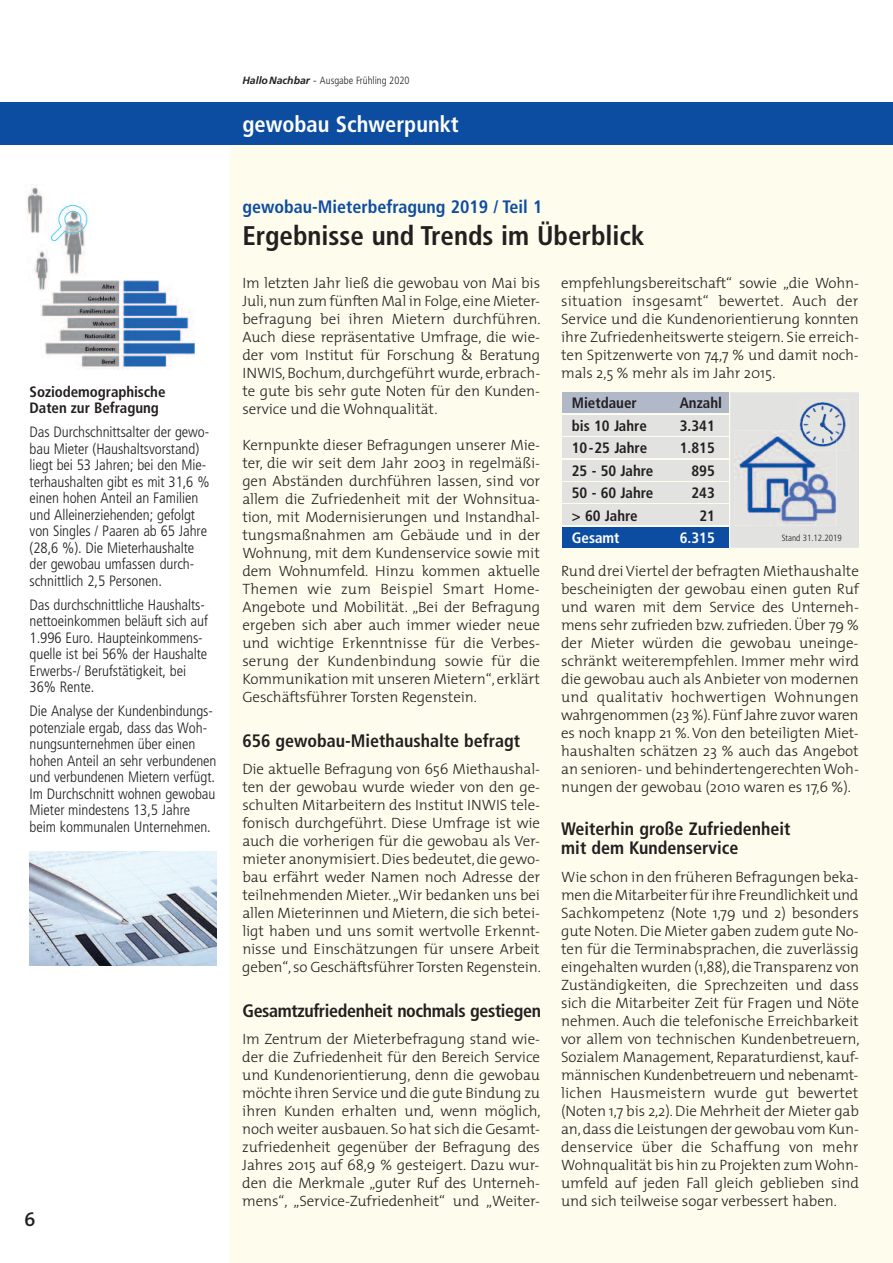
<style>
.page{position:relative;width:893px;height:1263px;background:#fff}
.page>*{position:absolute;margin:0;border:0;box-sizing:border-box;transform-origin:0 0}
.t1{font:700 condensed 27px "Frutiger";color:#231f20}
.t2{font:700 condensed 22.5px "Frutiger";color:#fff}
.t3{font:600 19.5px "The Mix";color:#231f20}
.t4{font:700 condensed 18px/19.5px "Frutiger";color:#231f20}
.t5{font:700 condensed 18px "Frutiger";letter-spacing:-.02em;color:#231f20}
.t6{font:700 condensed 18px "Frutiger";color:#0d4da1}
.t7{font:300 15px/18px "The Mix";letter-spacing:-.005em;color:#231f20;text-align:justify}
.t8{font:300 condensed 15px/16.5px "Frutiger LT Std";letter-spacing:-.005em;color:#231f20}
.t9{font:700 condensed 15px "Frutiger";color:#231f20}
.t10{font:700 condensed 15px/16.5px "Frutiger LT Std";letter-spacing:-.005em;color:#231f20}
.t11{font:700 condensed 15px "Frutiger";color:#fff}
.t12{font:300 condensed 10.5px "Frutiger";color:#231f20}
.t13{font:300 condensed 9px "Frutiger";color:#231f20}
.s1{font-weight:700;font-style:italic;font-stretch:normal}
.s2{font-stretch:normal}
</style>
<div class="page">
<div style="left:230px;top:145px;width:663px;height:1118px;background:#fefced"></div>
<div style="left:0;top:102px;width:893px;height:43px;background:#0d4da1"></div>
<img style="left:40px;top:281px;width:155px;height:88px">
<img style="left:26px;top:184px;width:64px;height:108px">
<img style="left:30px;top:852px;width:187px;height:114px">
<div style="left:562px;top:392px;width:166px;height:21px;background:#b1b9c9"></div>
<div style="left:562px;top:415px;width:166px;height:20px;background:#e2e2e0"></div>
<div style="left:730px;top:392px;width:129px;height:156px;background:#e2e2e0"></div>
<div style="left:562px;top:437px;width:166px;height:21px;background:#e2e2e0"></div>
<div style="left:562px;top:460px;width:166px;height:20px;background:#e2e2e0"></div>
<div style="left:562px;top:482px;width:166px;height:21px;background:#e2e2e0"></div>
<div style="left:562px;top:505px;width:166px;height:20px;background:#e2e2e0"></div>
<div style="left:562px;top:527px;width:166px;height:21px;background:#0d4da1"></div>
<img style="left:836px;top:399px;width:13px;height:52px">
<img style="left:797px;top:399px;width:39px;height:31px">
<img style="left:734px;top:430px;width:102px;height:95px">
<p class="t10" style="left:30px;top:384px;width:137px">Soziodemographische<br>Daten zur Befragung</p>
<p class="t8" style="left:30px;top:425px;width:181px">Das Durchschnittsalter der gewo&shy;bau Mieter (Haushaltsvorstand) liegt bei 53 Jahren; bei den Mie&shy;terhaushalten gibt es mit 31,6 % einen hohen Anteil an Familien und Alleinerziehenden; gefolgt von Singles / Paaren ab 65 Jahre (28,6 %). Die Mieterhaushalte der gewobau umfassen durch&shy;schnittlich 2,5 Personen.</p>
<p class="t8" style="left:30px;top:597px;width:180px">Das durchschnittliche Haushalts&shy;nettoeinkommen beläuft sich auf<br>1.996 Euro. Haupteinkommens&shy;quelle ist bei 56% der Haushalte<br>Erwerbs-/ Berufstätigkeit, bei<br>36% Rente.</p>
<p class="t8" style="left:30px;top:704px;width:188px">Die Analyse der Kundenbindungs&shy;potenziale ergab, dass das Woh&shy;nungsunternehmen über einen hohen Anteil an sehr verbundenen und verbundenen Mietern verfügt.<br>Im Durchschnitt wohnen gewobau<br>Mieter mindestens 13,5 Jahre beim kommunalen Unternehmen.</p>
<h3 class="t3" style="left:24px;top:1203px;width:13px">6</h3>
<p class="t12" style="left:242px;top:77px;width:169px"><span class="s1">HalloNachbar</span> <span class="s2">-</span> Ausgabe Frühling 2020</p>
<h2 class="t2" style="left:242px;top:115px;width:218px">gewobau Schwerpunkt</h2>
<p class="t6" style="left:242px;top:200px;width:302px">gewobau-Mieterbefragung 2019 / Teil 1</p>
<h1 class="t1" style="left:242px;top:225px;width:404px">Ergebnisse und Trends im Überblick</h1>
<p class="t7" style="left:242px;top:273px;width:300px">Im letzten Jahr ließ die gewobau von Mai bis Juli, nun zum fünften Mal in Folge, eine Mieter&shy;befragung bei ihren Mietern durchführen.<br>Auch diese repräsentative Umfrage, die wie&shy;der vom Institut für Forschung &amp; Beratung INWIS, Bochum, durchgeführt wurde, erbrach&shy;te gute bis sehr gute Noten für den Kunden&shy;service und die Wohnqualität.</p>
<p class="t7" style="left:242px;top:435px;width:299px">Kernpunkte dieser Befragungen unserer Mie&shy;ter, die wir seit dem Jahr 2003 in regelmäßi&shy;gen Abständen durchführen lassen, sind vor allem die Zufriedenheit mit der Wohnsitua&shy;tion, mit Modernisierungen und Instandhal&shy;tungsmaßnahmen am Gebäude und in der Wohnung, mit dem Kundenservice sowie mit dem Wohnumfeld. Hinzu kommen aktuelle Themen wie zum Beispiel Smart Home-Angebote und Mobilität. „Bei der Befragung ergeben sich aber auch immer wieder neue und wichtige Erkenntnisse für die Verbes&shy;serung der Kundenbindung sowie für die Kommunikation mit unseren Mietern“, erklärt Geschäftsführer Torsten Regenstein.</p>
<p class="t7" style="left:561px;top:273px;width:299px">empfehlungsbereitschaft“ sowie „die Wohn&shy;situation insgesamt“ bewertet. Auch der Service und die Kundenorientierung konnten ihre Zufriedenheitswerte steigern. Sie erreich&shy;ten Spitzenwerte von 74,7 % und damit noch&shy;mals 2,5 % mehr als im Jahr 2015.</p>
<p class="t9" style="left:572px;top:397px;width:67px">Mietdauer</p>
<p class="t9" style="left:680px;top:397px;width:44px">Anzahl</p>
<p class="t9" style="left:572px;top:420px;width:77px">bis 10 Jahre</p>
<p class="t9" style="left:680px;top:420px;width:37px">3.341</p>
<p class="t9" style="left:572px;top:442px;width:77px">10-25 Jahre</p>
<p class="t9" style="left:680px;top:442px;width:37px">1.815</p>
<p class="t9" style="left:572px;top:465px;width:83px">25 - 50 Jahre</p>
<p class="t9" style="left:691px;top:465px;width:25px">895</p>
<p class="t9" style="left:572px;top:487px;width:83px">50 - 60 Jahre</p>
<p class="t9" style="left:691px;top:487px;width:25px">243</p>
<p class="t9" style="left:572px;top:510px;width:67px">&gt; 60 Jahre</p>
<p class="t9" style="left:699px;top:510px;width:17px">21</p>
<p class="t11" style="left:572px;top:532px;width:49px">Gesamt</p>
<p class="t11" style="left:680px;top:532px;width:37px">6.315</p>
<p class="t13" style="left:782px;top:534px;width:61px">Stand 31.12.2019</p>
<p class="t7" style="left:561px;top:561px;width:299px">Rund drei Viertel der befragten Miethaushalte bescheinigten der gewobau einen guten Ruf und waren mit dem Service des Unterneh&shy;mens sehr zufrieden bzw. zufrieden. Über 79 % der Mieter würden die gewobau uneinge&shy;schränkt weiterempfehlen. Immer mehr wird die gewobau auch als Anbieter von modernen und qualitativ hochwertigen Wohnungen wahrgenommen (23 %). Fünf Jahre zuvor waren es noch knapp 21 %. Von den beteiligten Miet&shy;haushalten schätzen 23 % auch das Angebot an senioren- und behindertengerechten Woh&shy;nungen der gewobau (2010 waren es 17,6 %).</p>
<p class="t4" style="left:242px;top:732px;width:279px">656 gewobau-Miethaushalte befragt</p>
<p class="t7" style="left:242px;top:759px;width:300px">Die aktuelle Befragung von 656 Miethaushal&shy;ten der gewobau wurde wieder von den ge&shy;schulten Mitarbeitern des Institut INWIS tele&shy;fonisch durchgeführt. Diese Umfrage ist wie auch die vorherigen für die gewobau als Ver&shy;mieter anonymisiert. Dies bedeutet, die gewo&shy;bau erfährt weder Namen noch Adresse der teilnehmenden Mieter. „Wir bedanken uns bei allen Mieterinnen und Mietern, die sich betei&shy;ligt haben und uns somit wertvolle Erkennt&shy;nisse und Einschätzungen für unsere Arbeit geben“, so Geschäftsführer Torsten Regenstein.</p>
<p class="t4" style="left:561px;top:820px;width:231px">Weiterhin große Zufriedenheit mit dem Kundenservice</p>
<p class="t7" style="left:561px;top:867px;width:300px">Wie schon in den früheren Befragungen beka&shy;men die Mitarbeiter für ihre Freundlichkeit und Sachkompetenz (Note 1,79 und 2) besonders gute Noten. Die Mieter gaben zudem gute No&shy;ten für die Terminabsprachen, die zuverlässig eingehalten wurden (1,88), die Transparenz von Zuständigkeiten, die Sprechzeiten und dass sich die Mitarbeiter Zeit für Fragen und Nöte nehmen. Auch die telefonische Erreichbarkeit vor allem von technischen Kundenbetreuern, Sozialem Management, Reparaturdienst, kauf&shy;männischen Kundenbetreuern und nebenamt&shy;lichen Hausmeistern wurde gut bewertet (Noten 1,7 bis 2,2). Die Mehrheit der Mieter gab an, dass die Leistungen der gewobau vom Kun&shy;denservice über die Schaffung von mehr Wohnqualität bis hin zu Projekten zum Wohn&shy;umfeld auf jeden Fall gleich geblieben sind und sich teilweise sogar verbessert haben.</p>
<p class="t5" style="left:242px;top:1004px;width:300px">Gesamtzufriedenheit nochmals gestiegen</p>
<p class="t7" style="left:242px;top:1029px;width:300px">Im Zentrum der Mieterbefragung stand wie&shy;der die Zufriedenheit für den Bereich Service und Kundenorientierung, denn die gewobau möchte ihren Service und die gute Bindung zu ihren Kunden erhalten und, wenn möglich, noch weiter ausbauen. So hat sich die Gesamt&shy;zufriedenheit gegenüber der Befragung des Jahres 2015 auf 68,9 % gesteigert. Dazu wur&shy;den die Merkmale „guter Ruf des Unterneh&shy;mens“, „Service-Zufriedenheit“ und „Weiter-</p>
</div>
